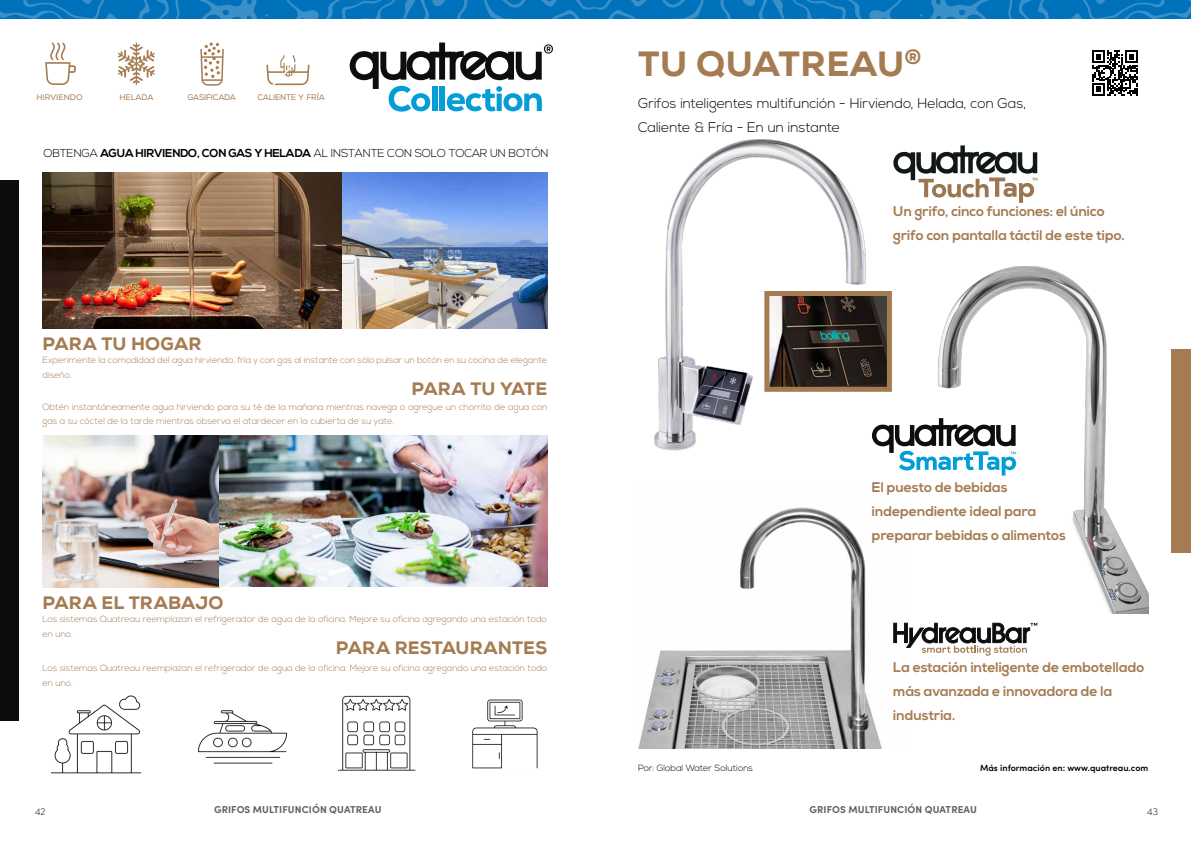
<style>
.page{position:relative;width:1191px;height:842px;background:#fff}
.page>*{position:absolute;margin:0;border:0;box-sizing:border-box;transform-origin:0 0}
.t1{font:800 35px "Nexa";letter-spacing:.015em;color:#a57c52}
.t2{font:800 18px "Nexa";letter-spacing:.01em;color:#a57c52}
.t3{font:700 14px/24px "Nexa";color:#a57c52}
.t4{font:300 14px/24px "Nexa";letter-spacing:-.005em;color:#000}
.t5{font:300 11.5px "Nexa";letter-spacing:-.02em;color:#000}
.t6{font:700 10px "Sofia Pro";letter-spacing:.01em;color:#606061}
.t7{font:200 10px "Sofia Pro";color:#000}
.t8{font:300 9px/14.5px "Nexa";color:#a57c52}
.t9{font:600 9px "Sofia Pro";color:#000}
.t10{font:300 9px "Nexa";color:#000}
.t11{font:8.1px "Nexa";color:#a67d52}
.t12{font:8.1px "Nexa";letter-spacing:-.03em;color:#a57c52}
.t13{font:8.1px "Nexa";letter-spacing:.005em;color:#a57c52}
.s1{color:#a57c52}
.s2{font-weight:700}
</style>
<div class="page">
<svg style="left:0;top:0;width:1191px;height:19px;background:#0c78be"></svg>
<img style="left:43px;top:436px;width:504px;height:151px">
<img style="left:43px;top:173px;width:504px;height:156px">
<img style="left:198px;top:710px;width:89px;height:54px">
<img style="left:472px;top:699px;width:66px;height:70px">
<img style="left:51px;top:695px;width:91px;height:79px">
<img style="left:339px;top:695px;width:77px;height:76px">
<svg style="left:350px;top:43px;width:203px;height:69px"></svg>
<div style="left:0;top:181px;width:18px;height:540px;background:#0e0c0d"></div>
<div style="left:1171px;top:349px;width:20px;height:204px;background:#a57c52"></div>
<img style="left:638px;top:507px;width:270px;height:241px">
<svg style="left:893px;top:623px;width:144px;height:33px"></svg>
<img style="left:906px;top:266px;width:242px;height:348px">
<svg style="left:876px;top:418px;width:140px;height:58px"></svg>
<img style="left:876px;top:297px;width:10px;height:89px">
<div style="left:764px;top:291px;width:128px;height:101px;border:5px solid #a57c52"></div>
<img style="left:654px;top:139px;width:222px;height:312px">
<svg style="left:893px;top:145px;width:144px;height:58px"></svg>
<svg style="left:1092px;top:50px;width:45px;height:46px"></svg>
<svg style="left:45px;top:43px;width:31px;height:42px"></svg>
<svg style="left:118px;top:43px;width:37px;height:42px"></svg>
<svg style="left:200px;top:43px;width:24px;height:43px"></svg>
<svg style="left:266px;top:55px;width:43px;height:30px"></svg>
<p class="t11" style="left:262px;top:92px;width:64px">HOT &amp; CO<span class="s1">Y</span>L<span class="s1">FRÍA</span></p>
<p class="t12" style="left:188px;top:92px;width:50px">GASIFICADA</p>
<p class="t12" style="left:257px;top:92px;width:40px">CALIENTE</p>
<p class="t12" style="left:119px;top:92px;width:36px">HELADA</p>
<p class="t11" style="left:187px;top:92px;width:48px">SPARKLING</p>
<p class="t11" style="left:43px;top:92px;width:36px">BOILING</p>
<p class="t11" style="left:118px;top:92px;width:36px">CHILLED</p>
<p class="t13" style="left:36px;top:92px;width:48px">HIRVIENDO</p>
<p class="t11" style="left:306px;top:92px;width:8px">D</p>
<p class="t5" style="left:43px;top:147px;width:507px">OBTENGA <span class="s2">AGUA HIRVIENDO, CON GAS Y HELADA</span> AL INSTANTE CON SOLO TOCAR UN BOTÓN</p>
<h2 class="t2" style="left:43px;top:332px;width:160px">PARA TU HOGAR</h2>
<p class="t8" style="left:43px;top:353px;width:506px">Experimente la comodidad del agua hirviendo, fría y con gas al instante con sólo pulsar un botón en su cocina de elegante diseño.</p>
<h2 class="t2" style="left:411px;top:377px;width:137px">PARA TU YATE</h2>
<p class="t8" style="left:43px;top:400px;width:506px">Obtén instantáneamente agua hirviendo para su té de la mañana mientras navega o agregue un chorrito de agua con gas a su cóctel de la tarde mientras observa el atardecer en la cubierta de su yate.</p>
<h2 class="t2" style="left:43px;top:591px;width:182px">PARA EL TRABAJO</h2>
<p class="t8" style="left:43px;top:612px;width:506px">Los sistemas Quatreau reemplazan el refrigerador de agua de la oficina. Mejore su oficina agregando una estación todo en uno.</p>
<h2 class="t2" style="left:336px;top:636px;width:213px">PARA RESTAURANTES</h2>
<p class="t8" style="left:43px;top:661px;width:506px">Los sistemas Quatreau reemplazan el refrigerador de agua de la oficina. Mejore su oficina agregando una estación todo en uno.</p>
<h1 class="t1" style="left:638px;top:41px;width:284px">TU QUATREAU<sup>®</sup></h1>
<h3 class="t4" style="left:638px;top:92px;width:389px">Grifos inteligentes multifunción - Hirviendo, Helada, con Gas,<br>Caliente &amp; Fría - En un instante</h3>
<h3 class="t3" style="left:893px;top:200px;width:233px">Un grifo, cinco funciones: el único grifo con pantalla táctil de este tipo.</h3>
<h3 class="t3" style="left:872px;top:476px;width:195px">El puesto de bebidas independiente ideal para preparar bebidas o alimentos</h3>
<h3 class="t3" style="left:893px;top:656px;width:253px">La estación inteligente de embotellado más avanzada e innovadora de la industria.</h3>
<p class="t10" style="left:638px;top:763px;width:116px">Por: Global Water Solutions</p>
<p class="t9" style="left:980px;top:761px;width:170px">Más información en: www.quatreau.com</p>
<p class="t7" style="left:35px;top:804px;width:12px">42</p>
<p class="t6" style="left:214px;top:802px;width:169px">GRIFOS MULTIFUNCIÓN QUATREAU</p>
<p class="t7" style="left:1147px;top:804px;width:12px">43</p>
<p class="t6" style="left:809px;top:802px;width:169px">GRIFOS MULTIFUNCIÓN QUATREAU</p>
</div>
